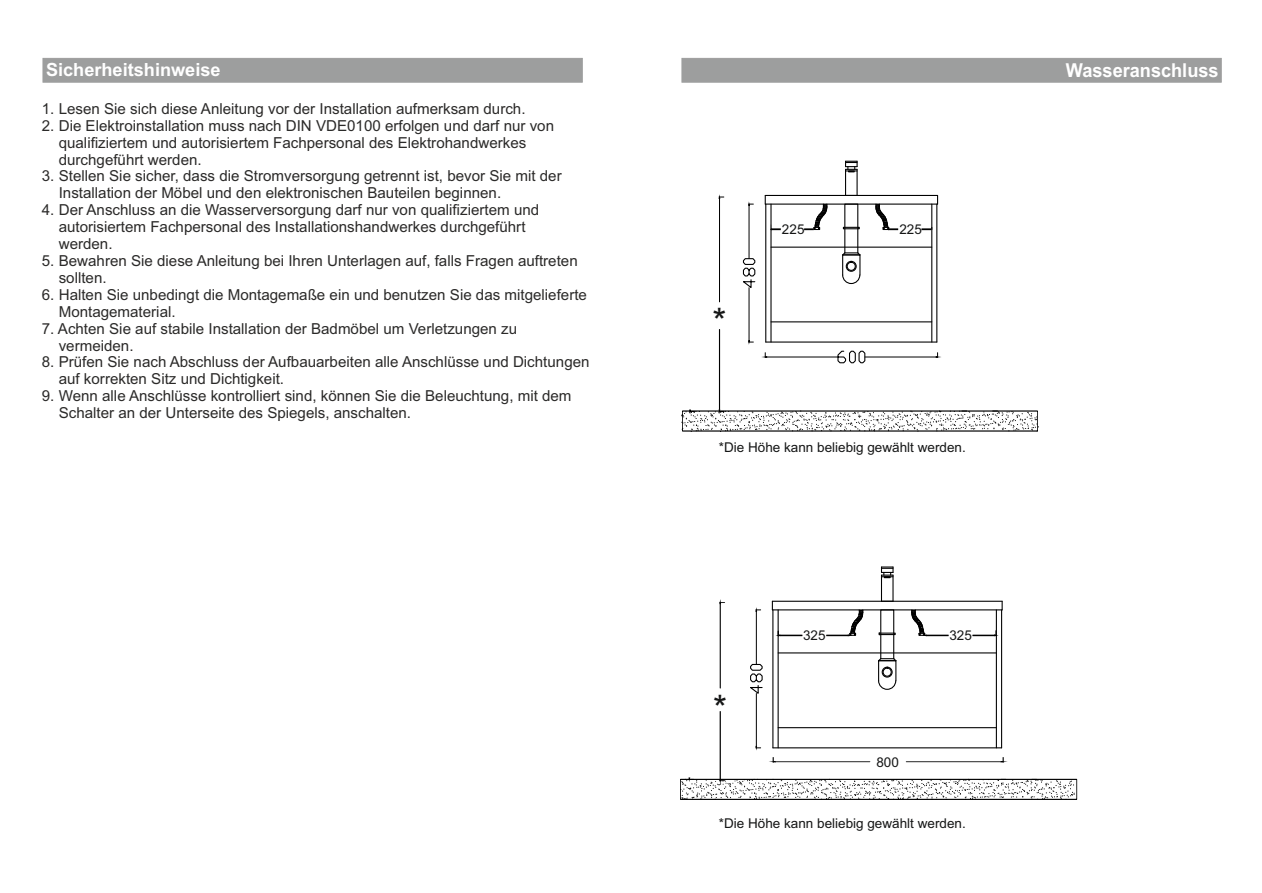
<style>
.page{position:relative;width:1262px;height:893px;background:#fff}
.page>*{position:absolute;margin:0;border:0;box-sizing:border-box;transform-origin:0 0}
.t1{font:36px "Arial";color:#151616}
.t2{font:700 19.2px "Arial";color:#fff;scale:.95 1}
.t3{font:700 18.15px "Arial";color:#fff}
.t4{font:15.15px/17px "Arial";color:#2b2a29}
.t5{font:13.5px "Arial";color:#151616}
</style>
<div class="page">
<hr style="left:719px;top:198px;width:1px;height:104px;background:#000">
<hr style="left:719px;top:329px;width:1px;height:80px;background:#000">
<hr style="left:720px;top:603px;width:1px;height:85px;background:#000">
<hr style="left:720px;top:711px;width:1px;height:68px;background:#000">
<svg style="left:680px;top:777px;width:394px;height:22px"></svg>
<svg style="left:681px;top:410px;width:358px;height:22px"></svg>
<div style="left:681px;top:58px;width:540px;height:25px;background:#9d9e9e"></div>
<div style="left:43px;top:58px;width:539px;height:25px;background:#9d9e9e"></div>
<hr style="left:765px;top:203px;width:172px;height:2px;background:#000">
<hr style="left:771px;top:246px;width:160px;height:2px;background:#000">
<hr style="left:765px;top:195px;width:172px;height:1px;background:#000">
<hr style="left:936px;top:204px;width:1px;height:138px;background:#000">
<hr style="left:931px;top:204px;width:1px;height:138px;background:#000">
<hr style="left:765px;top:341px;width:171px;height:1px;background:#000">
<hr style="left:771px;top:321px;width:160px;height:1px;background:#000">
<hr style="left:765px;top:204px;width:1px;height:138px;background:#000">
<hr style="left:770px;top:204px;width:1px;height:138px;background:#000">
<svg style="left:845px;top:161px;width:12px;height:34px"></svg>
<hr style="left:766px;top:356px;width:71px;height:1px;background:#000">
<hr style="left:865px;top:356px;width:71px;height:1px;background:#000">
<svg style="left:837px;top:350px;width:29px;height:14px"></svg>
<hr style="left:748px;top:205px;width:1px;height:53px;background:#000">
<hr style="left:748px;top:288px;width:1px;height:52px;background:#000">
<svg style="left:748px;top:340px;width:5px;height:3px"></svg>
<svg style="left:742px;top:257px;width:14px;height:33px"></svg>
<div style="left:842px;top:254px;width:18px;height:21px;border:1px solid #000"></div>
<svg style="left:842px;top:274px;width:19px;height:10px"></svg>
<svg style="left:842px;top:251px;width:19px;height:5px"></svg>
<div style="left:845px;top:261px;width:11px;height:11px;border:1px solid #000;border-radius:50%"></div>
<div style="left:846px;top:262px;width:9px;height:9px;border:1px solid #000;border-radius:50%"></div>
<svg style="left:843px;top:227px;width:16px;height:2px"></svg>
<hr style="left:772px;top:609px;width:230px;height:1px;background:#000">
<hr style="left:778px;top:652px;width:218px;height:1px;background:#000">
<hr style="left:772px;top:600px;width:230px;height:1px;background:#000">
<hr style="left:1001px;top:610px;width:1px;height:137px;background:#000">
<hr style="left:995px;top:610px;width:2px;height:137px;background:#000">
<hr style="left:773px;top:747px;width:228px;height:1px;background:#000">
<hr style="left:778px;top:727px;width:218px;height:1px;background:#000">
<hr style="left:772px;top:610px;width:1px;height:137px;background:#000">
<hr style="left:777px;top:610px;width:1px;height:137px;background:#000">
<svg style="left:881px;top:566px;width:12px;height:35px"></svg>
<hr style="left:756px;top:611px;width:1px;height:53px;background:#000">
<hr style="left:756px;top:693px;width:1px;height:53px;background:#000">
<svg style="left:750px;top:663px;width:13px;height:32px"></svg>
<div style="left:880px;top:609px;width:14px;height:50px;border:1px solid #000"></div>
<div style="left:878px;top:660px;width:18px;height:21px;border:1px solid #000"></div>
<svg style="left:878px;top:679px;width:18px;height:11px"></svg>
<svg style="left:878px;top:657px;width:19px;height:5px"></svg>
<div style="left:881px;top:666px;width:11px;height:11px;border:1px solid #000;border-radius:50%"></div>
<div style="left:882px;top:667px;width:9px;height:9px;border:1px solid #000;border-radius:50%"></div>
<div style="left:878px;top:632px;width:17px;height:3px;border:1px solid #000"></div>
<hr style="left:775px;top:761px;width:94px;height:1px;background:#000">
<hr style="left:906px;top:761px;width:95px;height:1px;background:#000">
<svg style="left:804px;top:203px;width:24px;height:27px"></svg>
<svg style="left:770px;top:225px;width:10px;height:5px"></svg>
<svg style="left:921px;top:227px;width:11px;height:3px"></svg>
<svg style="left:875px;top:203px;width:23px;height:27px"></svg>
<svg style="left:826px;top:609px;width:38px;height:27px"></svg>
<svg style="left:778px;top:631px;width:24px;height:5px"></svg>
<svg style="left:910px;top:609px;width:38px;height:27px"></svg>
<svg style="left:972px;top:630px;width:24px;height:6px"></svg>
<p class="t3" style="left:46px;top:63px;width:176px">Sicherheitshinweise</p>
<p class="t2" style="left:1065px;top:63px;width:162px">Wasseranschluss</p>
<p class="t4" style="left:42px;top:101px;width:485px">1. Lesen Sie sich diese Anleitung vor der Installation aufmerksam durch.</p>
<p class="t4" style="left:59px;top:118px;width:497px;text-indent:-17px">2. Die Elektroinstallation muss nach DIN VDE0100 erfolgen und darf nur von qualifiziertem und autorisiertem Fachpersonal des Elektrohandwerkes durchgeführt werden.</p>
<p class="t4" style="left:59px;top:169px;width:504px;text-indent:-17px">3. Stellen Sie sicher, dass die Stromversorgung getrennt ist, bevor Sie mit der<br>Installation der Möbel und den elektronischen Bauteilen beginnen.</p>
<p class="t4" style="left:59px;top:203px;width:482px;text-indent:-17px">4. Der Anschluss an die Wasserversorgung darf nur von qualifiziertem und autorisiertem Fachpersonal des Installationshandwerkes durchgeführt werden.</p>
<p class="t4" style="left:59px;top:253px;width:520px;text-indent:-17px">5. Bewahren Sie diese Anleitung bei Ihren Unterlagen auf, falls Fragen auftreten sollten.</p>
<p class="t4" style="left:59px;top:287px;width:530px;text-indent:-17px">6. Halten Sie unbedingt die Montagemaße ein und benutzen Sie das mitgelieferte<br>Montagematerial.</p>
<p class="t4" style="left:59px;top:321px;width:460px;text-indent:-17px">7. Achten Sie auf stabile Installation der Badmöbel um Verletzungen zu vermeiden.</p>
<p class="t4" style="left:59px;top:355px;width:532px;text-indent:-17px">8. Prüfen Sie nach Abschluss der Aufbauarbeiten alle Anschlüsse und Dichtungen auf korrekten Sitz und Dichtigkeit.</p>
<p class="t4" style="left:59px;top:389px;width:514px;text-indent:-17px">9. Wenn alle Anschlüsse kontrolliert sind, können Sie die Beleuchtung, mit dem<br>Schalter an der Unterseite des Spiegels, anschalten.</p>
<p class="t5" style="left:782px;top:224px;width:24px">225</p>
<p class="t5" style="left:899px;top:224px;width:24px">225</p>
<h1 class="t1" style="left:712px;top:308px;width:16px">*</h1>
<p class="t5" style="left:719px;top:442px;width:248px">*Die Höhe kann beliebig gewählt werden.</p>
<h1 class="t1" style="left:713px;top:695px;width:16px">*</h1>
<p class="t5" style="left:803px;top:630px;width:24px">325</p>
<p class="t5" style="left:949px;top:630px;width:24px">325</p>
<p class="t5" style="left:876px;top:756px;width:24px">800</p>
<p class="t5" style="left:719px;top:817px;width:248px">*Die Höhe kann beliebig gewählt werden.</p>
</div>
